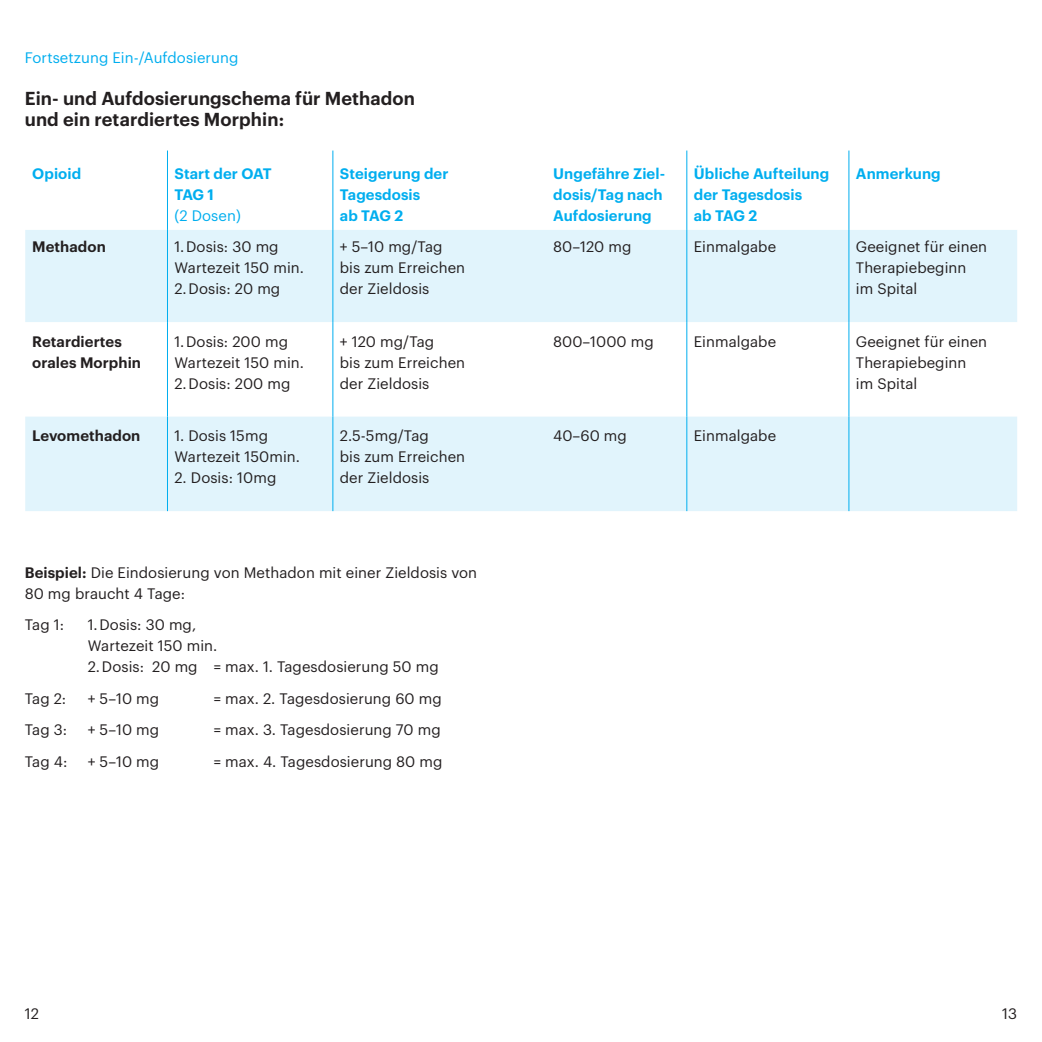
<style>
.page{position:relative;width:1042px;height:1042px;background:#fff}
.page>*{position:absolute;margin:0;border:0;box-sizing:border-box;transform-origin:0 0}
.t1{font:600 18.38px/21px "Graphik";letter-spacing:.005em;color:#231f20}
.t2{font:14.88px/21px "Graphik";letter-spacing:.005em;color:#231f20}
.t3{font:600 14.88px/21px "Graphik";letter-spacing:.005em;color:#00aeef}
.t4{font:600 14.88px/21px "Graphik";letter-spacing:.005em;color:#231f20}
.t5{font:14.88px "Graphik";letter-spacing:.005em;color:#00aeef}
.s1{font-weight:600}
</style>
<div class="page">
<svg style="left:25px;top:230px;width:992px;height:281px;fill:#e1f4fc"></svg>
<hr style="left:167px;top:151px;width:1px;height:79px;background:#00aeef">
<hr style="left:332px;top:151px;width:1px;height:79px;background:#00aeef">
<hr style="left:167px;top:230px;width:1px;height:92px;background:#00aeef">
<hr style="left:167px;top:417px;width:1px;height:94px;background:#00aeef">
<hr style="left:332px;top:230px;width:1px;height:92px;background:#00aeef">
<hr style="left:332px;top:417px;width:1px;height:94px;background:#00aeef">
<hr style="left:167px;top:322px;width:1px;height:95px;background:#00aeef">
<hr style="left:332px;top:322px;width:1px;height:95px;background:#00aeef">
<hr style="left:848px;top:151px;width:1px;height:79px;background:#00aeef">
<hr style="left:848px;top:230px;width:1px;height:92px;background:#00aeef">
<hr style="left:848px;top:322px;width:1px;height:95px;background:#00aeef">
<hr style="left:848px;top:417px;width:1px;height:94px;background:#00aeef">
<hr style="left:686px;top:151px;width:1px;height:79px;background:#00aeef">
<hr style="left:686px;top:230px;width:1px;height:92px;background:#00aeef">
<hr style="left:686px;top:322px;width:1px;height:95px;background:#00aeef">
<hr style="left:686px;top:417px;width:1px;height:94px;background:#00aeef">
<p class="t5" style="left:25px;top:46px;width:215px">Fortsetzung Ein-/Aufdosierung</p>
<p class="t1" style="left:25px;top:86px;width:392px">Ein- und Aufdosierungschema für Methadon und ein retardiertes Morphin:</p>
<p class="t3" style="left:32px;top:161px;width:50px">Opioid</p>
<p class="t3" style="left:174px;top:161px;width:99px">Start der OAT<br>TAG 1</p>
<p class="t5" style="left:174px;top:204px;width:68px">(2 Dosen)</p>
<p class="t4" style="left:32px;top:235px;width:75px">Methadon</p>
<p class="t2" style="left:174px;top:235px;width:131px">1. Dosis: 30 mg<br>Wartezeit 150 min.</p>
<p class="t2" style="left:174px;top:277px;width:107px">2. Dosis: 20 mg</p>
<p class="t4" style="left:32px;top:329px;width:110px">Retardiertes orales Morphin</p>
<p class="t2" style="left:174px;top:329px;width:131px">1. Dosis: 200 mg<br>Wartezeit 150 min.</p>
<p class="t2" style="left:174px;top:371px;width:117px">2. Dosis: 200 mg</p>
<p class="t4" style="left:32px;top:424px;width:110px">Levomethadon</p>
<p class="t2" style="left:174px;top:424px;width:127px">1. Dosis 15mg<br>Wartezeit 150min.</p>
<p class="t2" style="left:174px;top:466px;width:103px">2. Dosis: 10mg</p>
<p class="t3" style="left:340px;top:161px;width:110px">Steigerung der<br>Tagesdosis<br>ab TAG 2</p>
<p class="t3" style="left:553px;top:161px;width:113px">Ungefähre Ziel&shy;dosis/Tag nach<br>Aufdosierung</p>
<p class="t3" style="left:694px;top:161px;width:137px">Übliche Aufteilung der Tagesdosis<br>ab TAG 2</p>
<p class="t3" style="left:856px;top:161px;width:86px">Anmerkung</p>
<p class="t2" style="left:340px;top:235px;width:127px">+ 5–10 mg/Tag bis zum Erreichen der Zieldosis</p>
<p class="t2" style="left:553px;top:235px;width:80px">80–120 mg</p>
<p class="t2" style="left:694px;top:235px;width:84px">Einmalgabe</p>
<p class="t2" style="left:856px;top:235px;width:133px">Geeignet für einen<br>Therapiebeginn im Spital</p>
<p class="t2" style="left:340px;top:329px;width:127px">+ 120 mg/Tag<br>bis zum Erreichen der Zieldosis</p>
<p class="t2" style="left:553px;top:329px;width:102px">800–1000 mg</p>
<p class="t2" style="left:694px;top:329px;width:84px">Einmalgabe</p>
<p class="t2" style="left:856px;top:329px;width:133px">Geeignet für einen<br>Therapiebeginn im Spital</p>
<p class="t2" style="left:340px;top:424px;width:127px">2.5-5mg/Tag<br>bis zum Erreichen der Zieldosis</p>
<p class="t2" style="left:553px;top:424px;width:75px">40–60 mg</p>
<p class="t2" style="left:694px;top:424px;width:84px">Einmalgabe</p>
<p class="t2" style="left:25px;top:560px;width:454px"><span class="s1">Beispiel:</span> Die Eindosierung von Methadon mit einer Zieldosis von<br>80 mg braucht 4 Tage:</p>
<p class="t2" style="left:25px;top:613px;width:41px">Tag 1:</p>
<p class="t2" style="left:88px;top:613px;width:131px">1. Dosis: 30 mg,<br>Wartezeit 150 min.</p>
<p class="t2" style="left:88px;top:655px;width:352px">2. Dosis: 20 mg = max. 1. Tagesdosierung 50 mg</p>
<p class="t2" style="left:25px;top:686px;width:43px">Tag 2:</p>
<p class="t2" style="left:88px;top:686px;width:73px">+ 5–10 mg</p>
<p class="t2" style="left:214px;top:686px;width:229px">= max. 2. Tagesdosierung 60 mg</p>
<p class="t2" style="left:25px;top:718px;width:44px">Tag 3:</p>
<p class="t2" style="left:88px;top:718px;width:73px">+ 5–10 mg</p>
<p class="t2" style="left:214px;top:718px;width:228px">= max. 3. Tagesdosierung 70 mg</p>
<p class="t2" style="left:25px;top:749px;width:44px">Tag 4:</p>
<p class="t2" style="left:88px;top:749px;width:73px">+ 5–10 mg</p>
<p class="t2" style="left:214px;top:749px;width:230px">= max. 4. Tagesdosierung 80 mg</p>
<p class="t2" style="left:25px;top:1001px;width:16px">12</p>
<p class="t2" style="left:1002px;top:1001px;width:16px">13</p>
</div>
